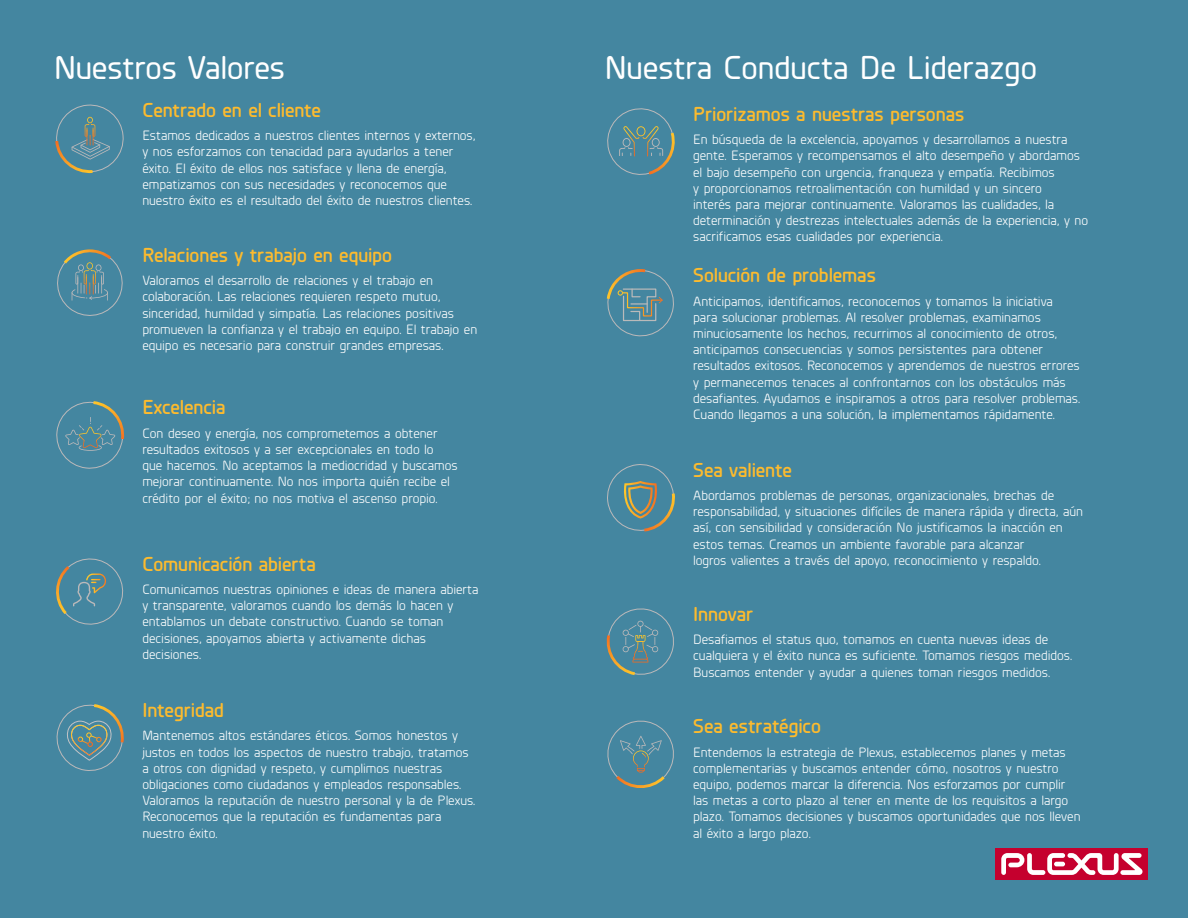
<style>
.page{position:relative;width:1188px;height:918px;background:#4486a0}
.page>*{position:absolute;margin:0;border:0;box-sizing:border-box;transform-origin:0 0}
.t1{font:500 33px "Planer";color:#fff}
.t2{font:600 20.1px "Planer";color:#fdbb2e}
.t3{font:13.5px/16.2px "Planer";color:#fff}
</style>
<div class="page">
<div style="left:996px;top:848px;width:152px;height:32px;background:#c5002e"></div>
<svg style="left:1001px;top:853px;width:142px;height:22px"></svg>
<svg style="left:55px;top:104px;width:69px;height:70px"></svg>
<svg style="left:57px;top:249px;width:66px;height:67px"></svg>
<svg style="left:56px;top:401px;width:69px;height:68px"></svg>
<svg style="left:56px;top:558px;width:68px;height:67px"></svg>
<svg style="left:56px;top:704px;width:68px;height:67px"></svg>
<svg style="left:607px;top:108px;width:68px;height:67px"></svg>
<svg style="left:606px;top:269px;width:68px;height:68px"></svg>
<svg style="left:607px;top:464px;width:68px;height:68px"></svg>
<svg style="left:606px;top:608px;width:68px;height:67px"></svg>
<svg style="left:607px;top:720px;width:67px;height:68px"></svg>
<p class="t1" style="left:54px;top:45px;width:232px">Nuestros Valores</p>
<p class="t2" style="left:142px;top:96px;width:180px">Centrado en el cliente</p>
<p class="t3" style="left:142px;top:127px;width:335px">Estamos dedicados a nuestros clientes internos y externos, y nos esforzamos con tenacidad para ayudarlos a tener éxito. El éxito de ellos nos satisface y llena de energía,</p>
<p class="t3" style="left:142px;top:175px;width:331px">empatizamos con sus necesidades y reconocemos que nuestro éxito es el resultado del éxito de nuestros clientes.</p>
<p class="t2" style="left:142px;top:241px;width:251px">Relaciones y trabajo en equipo</p>
<p class="t3" style="left:142px;top:272px;width:313px">Valoramos el desarrollo de relaciones y el trabajo en colaboración. Las relaciones requieren respeto mutuo, sinceridad, humildad y simpatía. Las relaciones positivas</p>
<p class="t3" style="left:142px;top:321px;width:336px">promueven la confianza y el trabajo en equipo. El trabajo en equipo es necesario para construir grandes empresas.</p>
<p class="t2" style="left:142px;top:393px;width:85px">Excelencia</p>
<p class="t3" style="left:142px;top:424px;width:317px">Con deseo y energía, nos comprometemos a obtener resultados exitosos y a ser excepcionales en todo lo<br>que hacemos. No aceptamos la mediocridad y buscamos mejorar continuamente. No nos importa quién recibe el crédito por el éxito; no nos motiva el ascenso propio.</p>
<p class="t2" style="left:142px;top:550px;width:175px">Comunicación abierta</p>
<p class="t3" style="left:142px;top:581px;width:338px">Comunicamos nuestras opiniones e ideas de manera abierta y transparente, valoramos cuando los demás lo hacen y entablamos un debate constructivo. Cuando se toman</p>
<p class="t3" style="left:142px;top:629px;width:285px">decisiones, apoyamos abierta y activamente dichas decisiones.</p>
<p class="t2" style="left:142px;top:696px;width:83px">Integridad</p>
<p class="t3" style="left:142px;top:727px;width:328px">Mantenemos altos estándares éticos. Somos honestos y justos en todos los aspectos de nuestro trabajo, tratamos a otros con dignidad y respeto, y cumplimos nuestras</p>
<p class="t3" style="left:142px;top:776px;width:335px">obligaciones como ciudadanos y empleados responsables.<br>Valoramos la reputación de nuestro personal y la de Plexus.<br>Reconocemos que la reputación es fundamentas para nuestro éxito.</p>
<p class="t1" style="left:605px;top:45px;width:434px">Nuestra Conducta De Liderazgo</p>
<p class="t2" style="left:693px;top:100px;width:273px">Priorizamos a nuestras personas</p>
<p class="t3" style="left:693px;top:131px;width:397px">En búsqueda de la excelencia, apoyamos y desarrollamos a nuestra gente. Esperamos y recompensamos el alto desempeño y abordamos el bajo desempeño con urgencia, franqueza y empatía. Recibimos<br>y proporcionamos retroalimentación con humildad y un sincero<br>interés para mejorar continuamente. Valoramos las cualidades, la determinación y destrezas intelectuales además de la experiencia, y no sacrificamos esas cualidades por experiencia.</p>
<p class="t2" style="left:693px;top:261px;width:184px">Solución de problemas</p>
<p class="t3" style="left:693px;top:292px;width:365px">Anticipamos, identificamos, reconocemos y tomamos la iniciativa para solucionar problemas. Al resolver problemas, examinamos minuciosamente los hechos, recurrimos al conocimiento de otros, anticipamos consecuencias y somos persistentes para obtener</p>
<p class="t3" style="left:693px;top:357px;width:389px">resultados exitosos. Reconocemos y aprendemos de nuestros errores y permanecemos tenaces al confrontarnos con los obstáculos más desafiantes. Ayudamos e inspiramos a otros para resolver problemas.<br>Cuando llegamos a una solución, la implementamos rápidamente.</p>
<p class="t2" style="left:693px;top:455px;width:100px">Sea valiente</p>
<p class="t3" style="left:693px;top:487px;width:391px">Abordamos problemas de personas, organizacionales, brechas de responsabilidad, y situaciones difíciles de manera rápida y directa, aún así, con sensibilidad y consideración No justificamos la inacción en estos temas. Creamos un ambiente favorable para alcanzar</p>
<p class="t3" style="left:693px;top:551px;width:349px">logros valientes a través del apoyo, reconocimiento y respaldo.</p>
<p class="t2" style="left:693px;top:600px;width:62px">Innovar</p>
<p class="t3" style="left:693px;top:631px;width:380px">Desafiamos el status quo, tomamos en cuenta nuevas ideas de cualquiera y el éxito nunca es suficiente. Tomamos riesgos medidos.<br>Buscamos entender y ayudar a quienes toman riesgos medidos.</p>
<p class="t2" style="left:693px;top:712px;width:129px">Sea estratégico</p>
<p class="t3" style="left:693px;top:743px;width:376px">Entendemos la estrategia de Plexus, establecemos planes y metas complementarias y buscamos entender cómo, nosotros y nuestro equipo, podemos marcar la diferencia. Nos esforzamos por cumplir las metas a corto plazo al tener en mente de los requisitos a largo</p>
<p class="t3" style="left:693px;top:808px;width:389px">plazo. Tomamos decisiones y buscamos oportunidades que nos lleven al éxito a largo plazo.</p>
</div>
